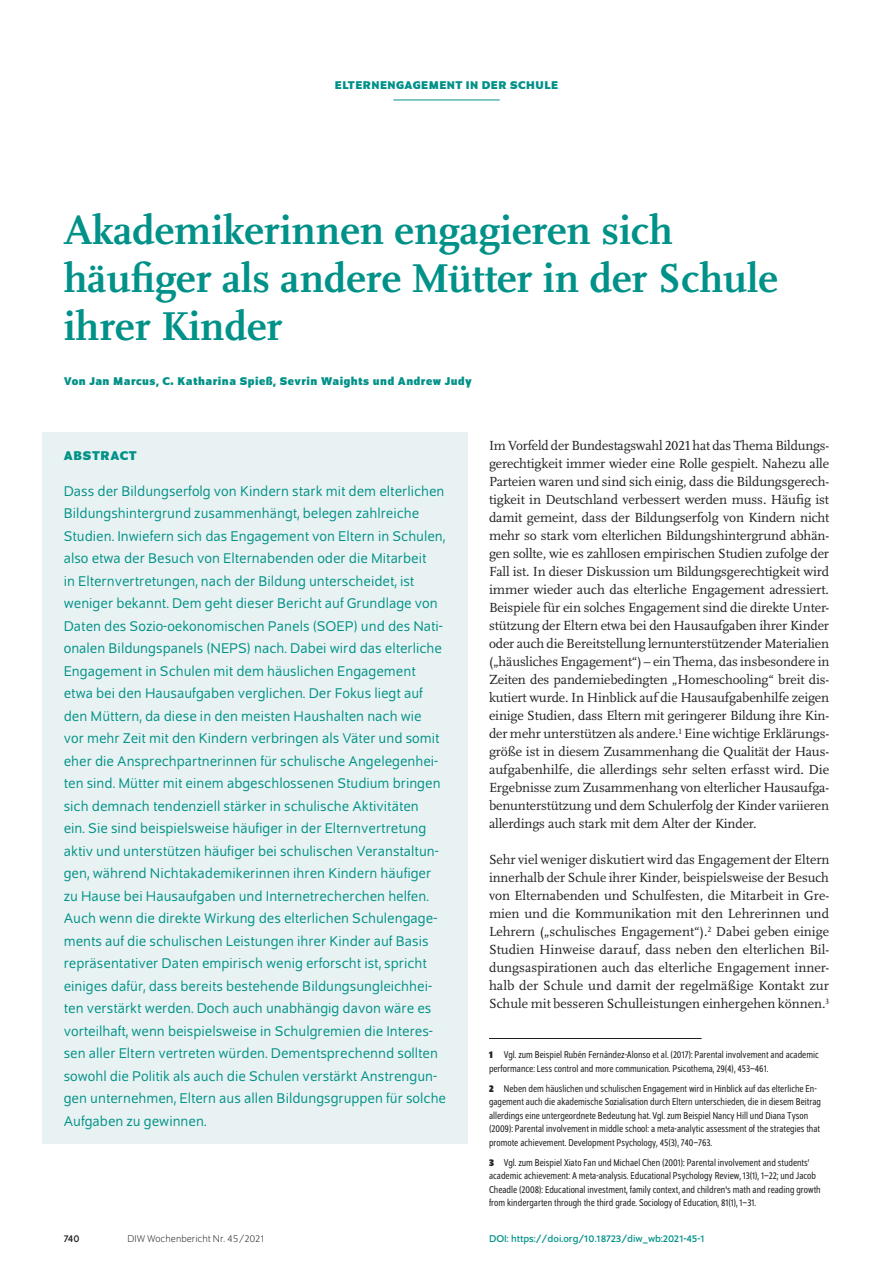
<style>
.page{position:relative;width:893px;height:1263px;background:#fff}
.page>*{position:absolute;margin:0;border:0;box-sizing:border-box;transform-origin:0 0}
.t1{font:700 42px/48px "Scala Pro";color:#009188}
.t2{font:15px/22.5px "Schumpeter Blond";color:#009188}
.t3{font:13.8px/18px "Scala Pro";letter-spacing:-.005em;color:#231f20;text-align:justify}
.t4{font:700 13.5px "Schumpeter";letter-spacing:.05em;color:#009188}
.t5{font:700 12px "Schumpeter";letter-spacing:.04em;color:#009188}
.t6{font:semi-condensed 10.5px/13.5px "Schumpeter Blond";color:#231f20}
.t7{font:10.5px "Schumpeter";color:#009188}
.t8{font:300 10.5px "Schumpeter";color:#231f20}
.t9{font:10.5px "Schumpeter";color:#231f20}
.s1{font-family:"Schumpeter";font-weight:700}
.s2{font-style:italic}
</style>
<div class="page">
<hr style="left:393px;top:100px;width:107px;height:1px;background:#009188">
<div style="left:43px;top:432px;width:425px;height:711px;background:#e9f2f2"></div>
<hr style="left:489px;top:1038px;width:213px;height:1px;background:#231f20">
<p class="t5" style="left:335px;top:79px;width:225px">ELTERNENGAGEMENT IN DER SCHULE</p>
<h1 class="t1" style="left:64px;top:203px;width:715px">Akademikerinnen engagieren sich häufiger als andere Mütter in der Schule ihrer Kinder</h1>
<p class="t5" style="left:64px;top:374px;width:410px">Von Jan Marcus, C. Katharina Spieß, Sevrin Waights und Andrew Judy</p>
<p class="t4" style="left:64px;top:448px;width:75px">ABSTRACT</p>
<p class="t2" style="left:64px;top:480px;width:384px">Dass der Bildungserfolg von Kindern stark mit dem elterlichen Bildungshintergrund zusammenhängt, belegen zahlreiche Studien. Inwiefern sich das Engagement von Eltern in Schulen, also etwa der Besuch von Elternabenden oder die Mitarbeit<br>in Elternvertretungen, nach der Bildung unterscheidet, ist weniger bekannt. Dem geht dieser Bericht auf Grundlage von Daten des Sozio-oekonomischen Panels (SOEP) und des Nati&shy;onalen Bildungspanels (NEPS) nach. Dabei wird das elterliche Engagement in Schulen mit dem häuslichen Engagement etwa bei den Hausaufgaben verglichen. Der Fokus liegt auf den Müttern, da diese in den meisten Haushalten nach wie<br>vor mehr Zeit mit den Kindern verbringen als Väter und somit eher die Ansprechpartnerinnen für schulische Angelegenhei&shy;ten sind. Mütter mit einem abgeschlossenen Studium bringen sich demnach tendenziell stärker in schulische Aktivitäten<br>ein. Sie sind beispielsweise häufiger in der Elternvertretung aktiv und unterstützen häufiger bei schulischen Veranstaltun&shy;gen, während Nichtakademikerinnen ihren Kindern häufiger zu Hause bei Hausaufgaben und Internetrecherchen helfen.<br>Auch wenn die direkte Wirkung des elterlichen Schulengage&shy;ments auf die schulischen Leistungen ihrer Kinder auf Basis repräsentativer Daten empirisch wenig erforscht ist, spricht einiges dafür, dass bereits bestehende Bildungsungleichhei&shy;ten verstärkt werden. Doch auch unabhängig davon wäre es vorteilhaft, wenn beispielsweise in Schulgremien die Interes&shy;sen aller Eltern vertreten würden. Dementsprechennd sollten sowohl die Politik als auch die Schulen verstärkt Anstrengun&shy;gen unternehmen, Eltern aus allen Bildungsgruppen für solche Aufgaben zu gewinnen.</p>
<p class="t3" style="left:489px;top:436px;width:342px">Im Vorfeld der Bundestagswahl 2021 hat das Thema Bildungs&shy;gerechtigkeit immer wieder eine Rolle gespielt. Nahezu alle Parteien waren und sind sich einig, dass die Bildungsgerech&shy;tigkeit in Deutschland verbessert werden muss. Häufig ist damit gemeint, dass der Bildungserfolg von Kindern nicht mehr so stark vom elterlichen Bildungshintergrund abhän&shy;gen sollte, wie es zahllosen empirischen Studien zufolge der Fall ist. In dieser Diskussion um Bildungsgerechtigkeit wird immer wieder auch das elterliche Engagement adressiert.<br>Beispiele für ein solches Engagement sind die direkte Unter&shy;stützung der Eltern etwa bei den Hausaufgaben ihrer Kinder oder auch die Bereitstellung lernunterstützender Materialien („häusliches Engagement“) – ein Thema, das insbesondere in Zeiten des pandemiebedingten „Homeschooling“ breit dis&shy;kutiert wurde. In Hinblick auf die Hausaufgabenhilfe zeigen einige Studien, dass Eltern mit geringerer Bildung ihre Kin&shy;der mehr unterstützen als andere.<sup>1</sup> Eine wichtige Erklärungs&shy;größe ist in diesem Zusammenhang die Qualität der Haus&shy;aufgabenhilfe, die allerdings sehr selten erfasst wird. Die Ergebnisse zum Zusammenhang von elterlicher Hausaufga&shy;benunterstützung und dem Schulerfolg der Kinder variieren allerdings auch stark mit dem Alter der Kinder.</p>
<p class="t3" style="left:489px;top:850px;width:342px">Sehr viel weniger diskutiert wird das Engagement der Eltern innerhalb der Schule ihrer Kinder, beispielsweise der Besuch von Elternabenden und Schulfesten, die Mitarbeit in Gre&shy;mien und die Kommunikation mit den Lehrerinnen und Lehrern („schulisches Engagement“).<sup>2</sup> Dabei geben einige Studien Hinweise darauf, dass neben den elterlichen Bil&shy;dungsaspirationen auch das elterliche Engagement inner&shy;halb der Schule und damit der regelmäßige Kontakt zur Schule mit besseren Schulleistungen einhergehen können.<sup>3</sup></p>
<p class="t6" style="left:489px;top:1048px;width:331px"><span class="s1">1</span> Vgl. zum Beispiel Rubén Fernández-Alonso et al. (2017): Parental involvement and academic performance: Less control and more communication. Psicothema, 29(4), 453–461.</p>
<p class="t6" style="left:489px;top:1082px;width:333px"><span class="s1">2</span> Neben dem häuslichen und schulischen Engagement wird in Hinblick auf das elterliche En&shy;gagement auch die akademische Sozialisation durch Eltern unterschieden, die in diesem Beitrag allerdings eine untergeordnete Bedeutung hat. Vgl. zum Beispiel Nancy Hill und Diana Tyson (2009): Parental involvement in middle school: a meta-analytic assessment of the strategies that promote achievement. Development Psychology<span class="s2">,</span> 45(3), 740–763.</p>
<p class="t6" style="left:489px;top:1156px;width:333px"><span class="s1">3</span> Vgl. zum Beispiel Xiato Fan und Michael Chen (2001): Parental involvement and students’ academic achievement: A meta-analysis. Educational Psychology Review, 13(1), 1–22; und Jacob Cheadle (2008): Educational investment, family context, and children's math and reading growth from kindergarten through the third grade. Sociology of Education, 81(1), 1–31.</p>
<p class="t9" style="left:64px;top:1233px;width:17px">740</p>
<p class="t8" style="left:128px;top:1234px;width:138px">DIW Wochenbericht Nr. 45/2021</p>
<p class="t7" style="left:489px;top:1233px;width:217px">DOI: https://doi.org/10.18723/diw_wb:2021-45-1</p>
</div>
